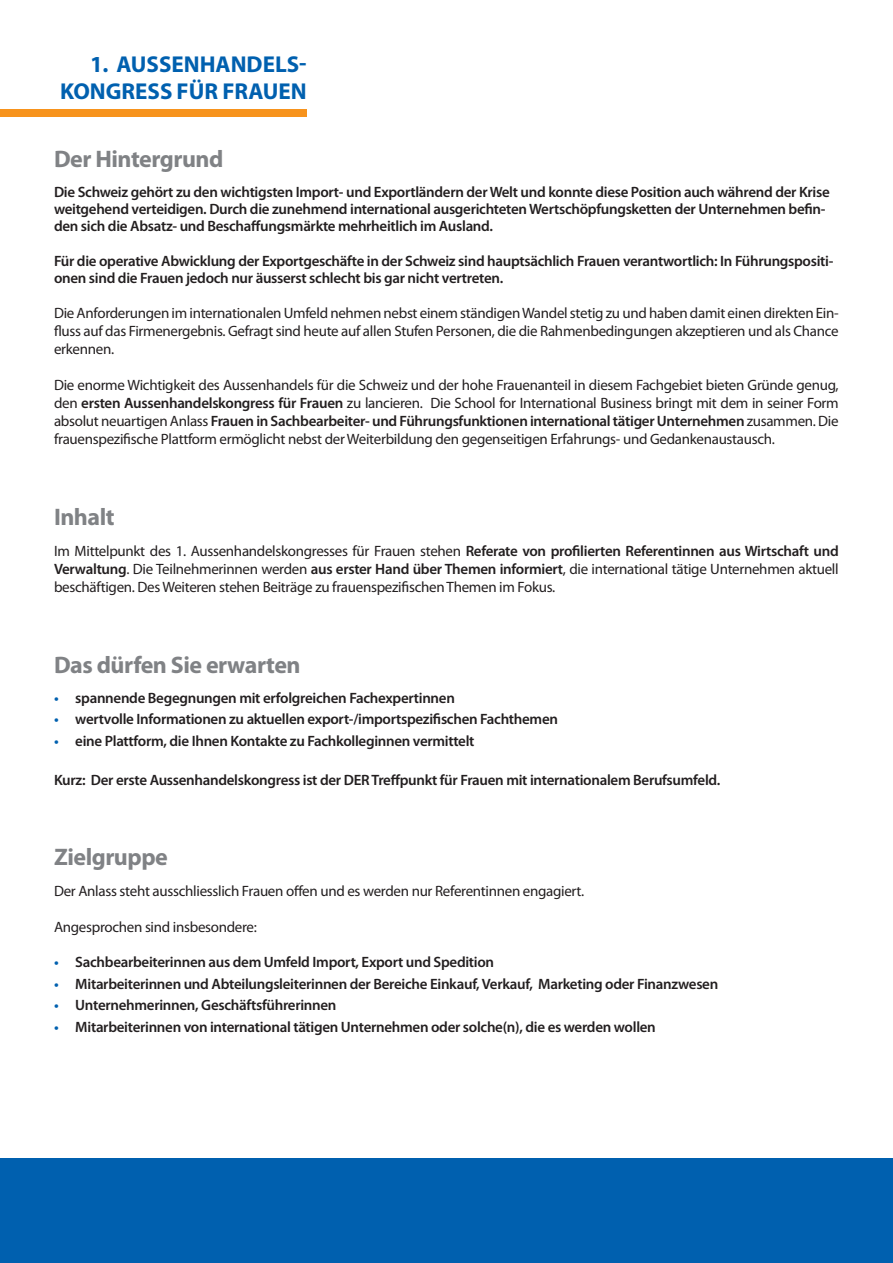
<style>
.page{position:relative;width:893px;height:1263px;background:#fff}
.page>*{position:absolute;margin:0;border:0;box-sizing:border-box;transform-origin:0 0}
.t1{font:700 24px "Myriad Pro";letter-spacing:-.02em;color:#808285}
.t2{font:700 23.1px/27.6px "Myriad Pro";color:#0060af;text-align:right}
.t3{font:15px/18px "Myriad Pro";letter-spacing:-.02em;color:#231f20;text-align:justify}
.t4{font:600 15px/17.2px "Myriad Pro";letter-spacing:-.02em;color:#231f20}
.s1{font-weight:600}
.s2{color:#0060af}
</style>
<div class="page">
<div style="left:0;top:1158px;width:893px;height:105px;background:#0060af"></div>
<div style="left:0;top:109px;width:307px;height:7px;background:#f7931d"></div>
<h2 class="t2" style="left:60px;top:52px;width:248px">1. AUSSENHANDELS-<br>KONGRESS FÜR FRAUEN</h2>
<h1 class="t1" style="left:54px;top:150px;width:171px">Der Hintergrund</h1>
<p class="t4" style="left:54px;top:184px;width:777px">Die Schweiz gehört zu den wichtigsten Import- und Exportländern der Welt und konnte diese Position auch während der Krise weitgehend verteidigen. Durch die zunehmend international ausgerichteten Wertschöpfungsketten der Unternehmen befin&shy;den sich die Absatz- und Beschaffungsmärkte mehrheitlich im Ausland.</p>
<p class="t4" style="left:54px;top:253px;width:781px">Für die operative Abwicklung der Exportgeschäfte in der Schweiz sind hauptsächlich Frauen verantwortlich: In Führungspositi&shy;onen sind die Frauen jedoch nur äusserst schlecht bis gar nicht vertreten.</p>
<p class="t3" style="left:54px;top:305px;width:786px">Die Anforderungen im internationalen Umfeld nehmen nebst einem ständigen Wandel stetig zu und haben damit einen direkten Ein&shy;fluss auf das Firmenergebnis. Gefragt sind heute auf allen Stufen Personen, die die Rahmenbedingungen akzeptieren und als Chance erkennen.</p>
<p class="t3" style="left:54px;top:377px;width:786px">Die enorme Wichtigkeit des Aussenhandels für die Schweiz und der hohe Frauenanteil in diesem Fachgebiet bieten Gründe genug, den <span class="s1">ersten Aussenhandelskongress für Frauen</span> zu lancieren. Die School for International Business bringt mit dem in seiner Form absolut neuartigen Anlass <span class="s1">Frauen in Sachbearbeiter- und Führungsfunktionen international tätiger Unternehmen</span> zusammen. Die frauenspezifische Plattform ermöglicht nebst der Weiterbildung den gegenseitigen Erfahrungs- und Gedankenaustausch.</p>
<h1 class="t1" style="left:54px;top:508px;width:62px">Inhalt</h1>
<p class="t3" style="left:54px;top:543px;width:786px">Im Mittelpunkt des 1. Aussenhandelskongresses für Frauen stehen <span class="s1">Referate von profilierten Referentinnen aus Wirtschaft und Verwaltung</span>. Die Teilnehmerinnen werden <span class="s1">aus erster Hand über Themen informiert</span>, die international tätige Unternehmen aktuell beschäftigen. Des Weiteren stehen Beiträge zu frauenspezifischen Themen im Fokus.</p>
<h1 class="t1" style="left:54px;top:655px;width:248px">Das dürfen Sie erwarten</h1>
<p class="t4" style="left:54px;top:690px;width:402px"><span class="s2">•</span> spannende Begegnungen mit erfolgreichen Fachexpertinnen</p>
<p class="t4" style="left:54px;top:712px;width:505px"><span class="s2">•</span> wertvolle Informationen zu aktuellen export-/importspezifischen Fachthemen</p>
<p class="t4" style="left:54px;top:733px;width:422px"><span class="s2">•</span> eine Plattform, die Ihnen Kontakte zu Fachkolleginnen vermittelt</p>
<p class="t4" style="left:54px;top:772px;width:668px">Kurz: Der erste Aussenhandelskongress ist der DER Treffpunkt für Frauen mit internationalem Berufsumfeld.</p>
<h1 class="t1" style="left:54px;top:848px;width:115px">Zielgruppe</h1>
<p class="t3" style="left:54px;top:883px;width:532px">Der Anlass steht ausschliesslich Frauen offen und es werden nur Referentinnen engagiert.</p>
<p class="t3" style="left:54px;top:919px;width:204px">Angesprochen sind insbesondere:</p>
<p class="t4" style="left:54px;top:954px;width:442px"><span class="s2">•</span> Sachbearbeiterinnen aus dem Umfeld Import, Export und Spedition</p>
<p class="t4" style="left:54px;top:976px;width:666px"><span class="s2">•</span> Mitarbeiterinnen und Abteilungsleiterinnen der Bereiche Einkauf, Verkauf, Marketing oder Finanzwesen</p>
<p class="t4" style="left:54px;top:997px;width:284px"><span class="s2">•</span> Unternehmerinnen, Geschäftsführerinnen</p>
<p class="t4" style="left:54px;top:1019px;width:603px"><span class="s2">•</span> Mitarbeiterinnen von international tätigen Unternehmen oder solche(n), die es werden wollen</p>
</div>
